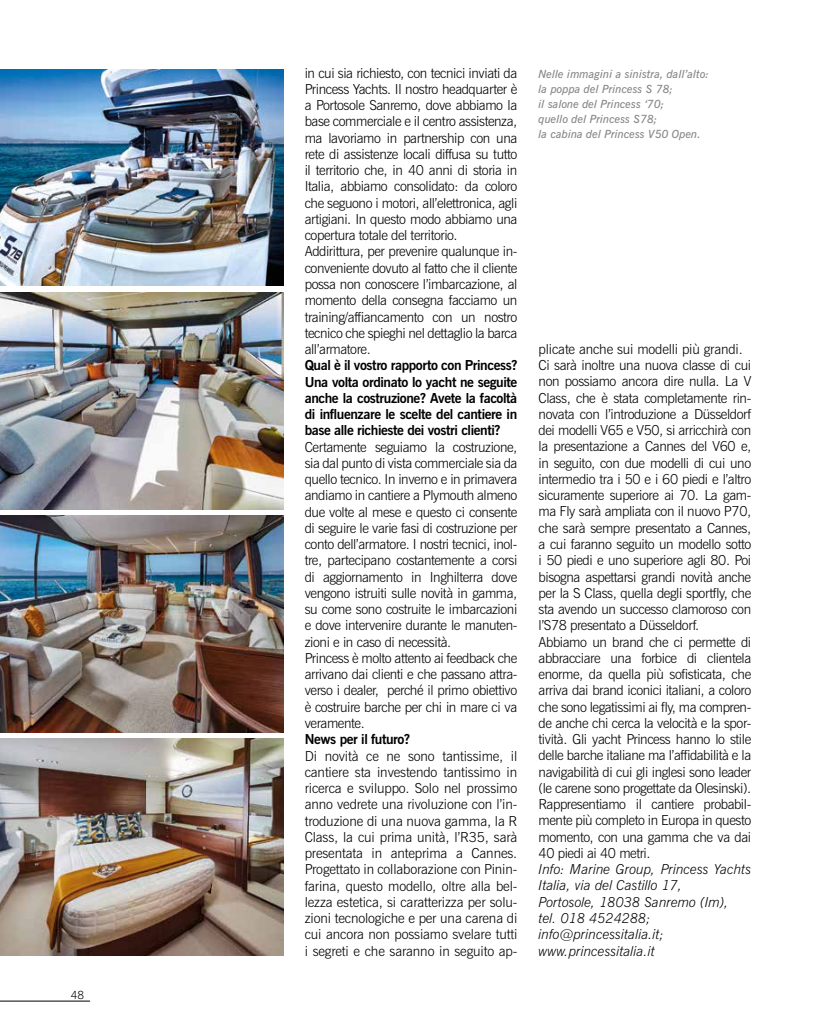
<style>
.page{position:relative;width:815px;height:1028px;background:#fff}
.page>*{position:absolute;margin:0;border:0;box-sizing:border-box;transform-origin:0 0}
.t1{font:300 13.75px/16.2px "News Gothic BT";letter-spacing:-.03em;color:#000}
.t2{font:700 13.75px/16.2px "News Gothic BT";letter-spacing:-.03em;color:#000;text-align:justify}
.t3{font:italic 300 13.75px/16.2px "News Gothic BT";color:#000}
.t4{font:italic 600 11.25px/15px "News Gothic BT";color:#878787}
.t5{font:300 11.25px "News Gothic BT";color:#000}
</style>
<div class="page">
<hr style="left:0;top:1000px;width:90px;height:1px;background:#000">
<img style="left:0;top:69px;width:283px;height:217px">
<img style="left:0;top:292px;width:283px;height:217px">
<img style="left:0;top:515px;width:283px;height:217px">
<img style="left:0;top:739px;width:283px;height:216px">
<p class="t5" style="left:71px;top:988px;width:15px">48</p>
<p class="t1" style="left:305px;top:64px;width:214px">in cui sia richiesto, con tecnici inviati da Princess Yachts. Il nostro headquarter è a Portosole Sanremo, dove abbiamo la base commerciale e il centro assistenza, ma lavoriamo in partnership con una rete di assistenze locali diffusa su tutto il territorio che, in 40 anni di storia in Italia, abbiamo consolidato: da coloro che seguono i motori, all’elettronica, agli artigiani. In questo modo abbiamo una copertura totale del territorio.<br>Addirittura, per prevenire qualunque in&shy;conveniente dovuto al fatto che il cliente possa non conoscere l’imbarcazione, al momento della consegna facciamo un training/affiancamento con un nostro tecnico che spieghi nel dettaglio la barca all’armatore.</p>
<p class="t2" style="left:305px;top:357px;width:214px">Qual è il vostro rapporto con Princess?<br>Una volta ordinato lo yacht ne seguite anche la costruzione? Avete la facoltà di influenzare le scelte del cantiere in base alle richieste dei vostri clienti?</p>
<p class="t1" style="left:305px;top:438px;width:214px">Certamente seguiamo la costruzione, sia dal punto di vista commerciale sia da quello tecnico. In inverno e in primavera andiamo in cantiere a Plymouth almeno due volte al mese e questo ci consente di seguire le varie fasi di costruzione per conto dell’armatore. I nostri tecnici, inol&shy;tre, partecipano costantemente a corsi di aggiornamento in Inghilterra dove vengono istruiti sulle novità in gamma, su come sono costruite le imbarcazioni e dove intervenire durante le manuten&shy;zioni e in caso di necessità.<br>Princess è molto attento ai feedback che arrivano dai clienti e che passano attra&shy;verso i dealer, perché il primo obiettivo è costruire barche per chi in mare ci va veramente.</p>
<p class="t2" style="left:305px;top:731px;width:107px">News per il futuro?</p>
<p class="t1" style="left:305px;top:747px;width:214px;text-align:justify">Di novità ce ne sono tantissime, il cantiere sta investendo tantissimo in ricerca e sviluppo. Solo nel prossimo anno vedrete una rivoluzione con l’in&shy;troduzione di una nuova gamma, la R Class, la cui prima unità, l’R35, sarà presentata in anteprima a Cannes.<br>Progettato in collaborazione con Pinin&shy;farina, questo modello, oltre alla bel&shy;lezza estetica, si caratterizza per solu&shy;zioni tecnologiche e per una carena di cui ancora non possiamo svelare tutti i segreti e che saranno in seguito ap-</p>
<p class="t4" style="left:539px;top:66px;width:172px">Nelle immagini a sinistra, dall’alto: la poppa del Princess S 78;<br>il salone del Princess ‘70;<br>quello del Princess S78;<br>la cabina del Princess V50 Open.</p>
<p class="t1" style="left:539px;top:341px;width:214px">plicate anche sui modelli più grandi.<br>Ci sarà inoltre una nuova classe di cui non possiamo ancora dire nulla. La V Class, che è stata completamente rin&shy;novata con l’introduzione a Düsseldorf dei modelli V65 e V50, si arricchirà con la presentazione a Cannes del V60 e, in seguito, con due modelli di cui uno intermedio tra i 50 e i 60 piedi e l’altro sicuramente superiore ai 70. La gam&shy;ma Fly sarà ampliata con il nuovo P70, che sarà sempre presentato a Cannes, a cui faranno seguito un modello sotto i 50 piedi e uno superiore agli 80. Poi bisogna aspettarsi grandi novità anche per la S Class, quella degli sportfly, che sta avendo un successo clamoroso con l’S78 presentato a Düsseldorf.<br>Abbiamo un brand che ci permette di abbracciare una forbice di clientela enorme, da quella più sofisticata, che arriva dai brand iconici italiani, a coloro che sono legatissimi ai fly, ma compren&shy;de anche chi cerca la velocità e la spor&shy;tività. Gli yacht Princess hanno lo stile delle barche italiane ma l’affidabilità e la navigabilità di cui gli inglesi sono leader (le carene sono progettate da Olesinski).<br>Rappresentiamo il cantiere probabil&shy;mente più completo in Europa in questo momento, con una gamma che va dai 40 piedi ai 40 metri.</p>
<p class="t3" style="left:539px;top:861px;width:214px">Info: Marine Group, Princess Yachts<br>Italia, via del Castillo 17,<br>Portosole, 18038 Sanremo (Im),<br>tel. 018 4524288; info@princessitalia.it; www.princessitalia.it</p>
</div>
